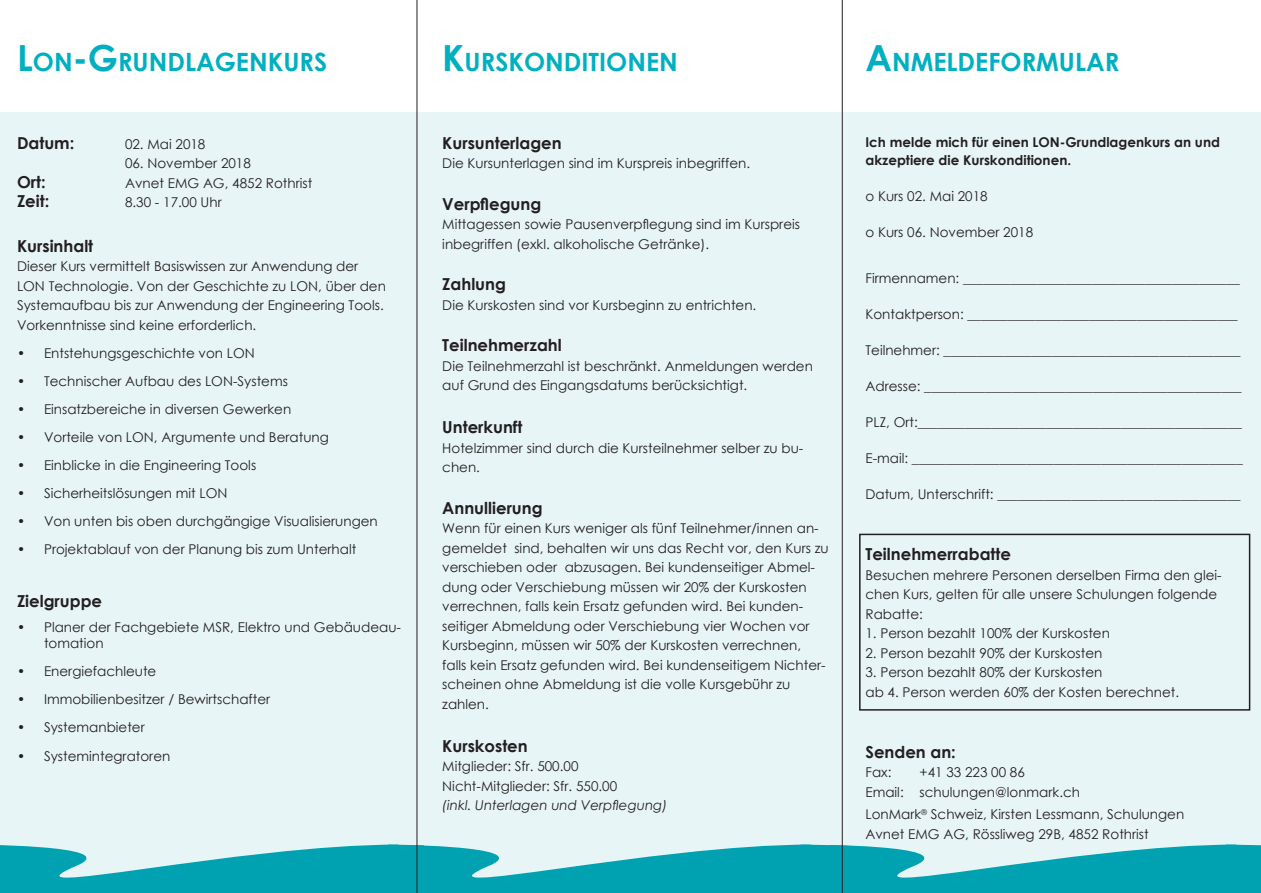
<style>
.page{position:relative;width:1261px;height:893px;background:#fff}
.page>*{position:absolute;margin:0;border:0;box-sizing:border-box;transform-origin:0 0}
.t1{font:700 25.2px "Century Gothic";color:#00afc0}
.Überschrift_2{font:700 16.5px "Century Gothic";color:#231f20}
.Textkörper{font:700 16.5px "Century Gothic";color:#231f20}
.Überschrift_2-2{font:13.5px/19.5px "Century Gothic";color:#231f20}
.Überschrift_1{font:13.5px/19.5px "Century Gothic";color:#231f20}
.Textkörper-2{font:13.5px "Century Gothic";color:#231f20}
.Textkörper-3{font:700 13.5px/18px "Century Gothic";color:#231f20}
.Überschrift_1-2{font:italic 13.5px "Century Gothic";color:#231f20}
.s1{font-size:36px}
</style>
<div class="page">
<div style="left:0;top:113px;width:1261px;height:780px;background:#e8f5f7"></div>
<svg style="left:0;top:845px;width:1261px;height:48px"></svg>
<hr style="left:417px;top:0;width:1px;height:893px;background:#231f20">
<hr style="left:842px;top:0;width:1px;height:893px;background:#231f20">
<div style="left:859px;top:534px;width:391px;height:177px;border:2px solid #231f20"></div>
<p class="t1" style="left:17px;top:43px;width:312px"><span class="s1">L</span>ON<span class="s1">-G</span>RUNDLAGENKURS</p>
<p class="t1" style="left:442px;top:43px;width:237px"><span class="s1">K</span>URSKONDITIONEN</p>
<p class="t1" style="left:865px;top:43px;width:255px"><span class="s1">A</span>NMELDEFORMULAR</p>
<p class="Textkörper" style="left:17px;top:130px;width:59px">Datum:</p>
<p class="Textkörper-2" style="left:125px;top:135px;width:82px">02. Mai 2018</p>
<p class="Textkörper-2" style="left:125px;top:154px;width:127px">06. November 2018</p>
<p class="Textkörper" style="left:17px;top:169px;width:30px">Ort:</p>
<p class="Textkörper-2" style="left:125px;top:174px;width:189px">Avnet EMG AG, 4852 Rothrist</p>
<p class="Textkörper" style="left:17px;top:189px;width:34px">Zeit:</p>
<p class="Textkörper-2" style="left:125px;top:193px;width:98px">8.30 - 17.00 Uhr</p>
<p class="Überschrift_2" style="left:17px;top:233px;width:78px">Kursinhalt</p>
<p class="Überschrift_2-2" style="left:17px;top:257px;width:370px">Dieser Kurs vermittelt Basiswissen zur Anwendung der LON Technologie. Von der Geschichte zu LON, über den Systemaufbau bis zur Anwendung der Engineering Tools.<br>Vorkenntnisse sind keine erforderlich.</p>
<p class="Überschrift_2-2" style="left:17px;top:343px;width:239px">• Entstehungsgeschichte von LON</p>
<p class="Überschrift_2-2" style="left:17px;top:371px;width:272px">• Technischer Aufbau des LON-Systems</p>
<p class="Überschrift_2-2" style="left:17px;top:399px;width:276px">• Einsatzbereiche in diversen Gewerken</p>
<p class="Überschrift_2-2" style="left:17px;top:427px;width:313px">• Vorteile von LON, Argumente und Beratung</p>
<p class="Überschrift_2-2" style="left:17px;top:455px;width:241px">• Einblicke in die Engineering Tools</p>
<p class="Überschrift_2-2" style="left:17px;top:483px;width:212px">• Sicherheitslösungen mit LON</p>
<p class="Überschrift_2-2" style="left:17px;top:511px;width:362px">• Von unten bis oben durchgängige Visualisierungen</p>
<p class="Überschrift_2-2" style="left:17px;top:539px;width:341px">• Projektablauf von der Planung bis zum Unterhalt</p>
<p class="Überschrift_2" style="left:17px;top:588px;width:87px">Zielgruppe</p>
<p class="Überschrift_2-2" style="left:44px;top:619px;width:358px;line-height:16.5px;text-indent:-27px">• Planer der Fachgebiete MSR, Elektro und Gebäudeau&shy;tomation</p>
<p class="Überschrift_2-2" style="left:17px;top:662px;width:141px">• Energiefachleute</p>
<p class="Überschrift_2-2" style="left:17px;top:690px;width:255px">• Immobilienbesitzer / Bewirtschafter</p>
<p class="Überschrift_2-2" style="left:17px;top:718px;width:129px">• Systemanbieter</p>
<p class="Überschrift_2-2" style="left:17px;top:746px;width:155px">• Systemintegratoren</p>
<p class="Überschrift_2" style="left:442px;top:130px;width:121px">Kursunterlagen</p>
<p class="Textkörper-2" style="left:442px;top:154px;width:309px">Die Kursunterlagen sind im Kurspreis inbegriffen.</p>
<p class="Überschrift_2" style="left:442px;top:191px;width:100px">Verpflegung</p>
<p class="Überschrift_2-2" style="left:442px;top:215px;width:359px">Mittagessen sowie Pausenverpflegung sind im Kurspreis inbegriffen (exkl. alkoholische Getränke).</p>
<p class="Überschrift_2" style="left:442px;top:272px;width:65px">Zahlung</p>
<p class="Überschrift_2-2" style="left:442px;top:295px;width:316px">Die Kurskosten sind vor Kursbeginn zu entrichten.</p>
<p class="Überschrift_2" style="left:442px;top:333px;width:121px">Teilnehmerzahl</p>
<p class="Überschrift_2-2" style="left:442px;top:356px;width:372px">Die Teilnehmerzahl ist beschränkt. Anmeldungen werden auf Grund des Eingangsdatums berücksichtigt.</p>
<p class="Überschrift_2" style="left:442px;top:415px;width:82px">Unterkunft</p>
<p class="Überschrift_2-2" style="left:442px;top:438px;width:363px">Hotelzimmer sind durch die Kursteilnehmer selber zu bu&shy;chen.</p>
<p class="Überschrift_2" style="left:442px;top:495px;width:102px">Annullierung</p>
<p class="Überschrift_2-2" style="left:442px;top:519px;width:388px">Wenn für einen Kurs weniger als fünf Teilnehmer/innen an&shy;gemeldet sind, behalten wir uns das Recht vor, den Kurs zu verschieben oder abzusagen. Bei kundenseitiger Abmel&shy;dung oder Verschiebung müssen wir 20% der Kurskosten verrechnen, falls kein Ersatz gefunden wird. Bei kunden&shy;seitiger Abmeldung oder Verschiebung vier Wochen vor Kursbeginn, müssen wir 50% der Kurskosten verrechnen,<br>falls kein Ersatz gefunden wird. Bei kundenseitigem Nichter&shy;scheinen ohne Abmeldung ist die volle Kursgebühr zu zahlen.</p>
<p class="Überschrift_2" style="left:442px;top:733px;width:87px">Kurskosten</p>
<p class="Überschrift_1" style="left:442px;top:757px;width:138px">Mitglieder: Sfr. 500.00</p>
<p class="Überschrift_1" style="left:442px;top:776px;width:176px">Nicht-Mitglieder: Sfr. 550.00</p>
<p class="Überschrift_1-2" style="left:442px;top:796px;width:226px">(inkl. Unterlagen und Verpflegung)</p>
<p class="Textkörper-3" style="left:865px;top:132px;width:356px">Ich melde mich für einen LON-Grundlagenkurs an und akzeptiere die Kurskonditionen.</p>
<p class="Textkörper-2" style="left:865px;top:186px;width:124px">o Kurs 02. Mai 2018</p>
<p class="Textkörper-2" style="left:865px;top:222px;width:169px">o Kurs 06. November 2018</p>
<p class="Überschrift_1" style="left:865px;top:268px;width:376px">Firmennamen: _________________________________________</p>
<p class="Überschrift_1" style="left:865px;top:304px;width:374px">Kontaktperson: ________________________________________</p>
<p class="Überschrift_1" style="left:865px;top:340px;width:377px">Teilnehmer: ____________________________________________</p>
<p class="Überschrift_1" style="left:865px;top:376px;width:378px">Adresse: _______________________________________________</p>
<p class="Überschrift_1" style="left:865px;top:412px;width:378px">PLZ, Ort:________________________________________________</p>
<p class="Überschrift_1" style="left:865px;top:448px;width:379px">E-mail: _________________________________________________</p>
<p class="Überschrift_1" style="left:865px;top:484px;width:376px">Datum, Unterschrift: ____________________________________</p>
<p class="Überschrift_2" style="left:865px;top:542px;width:147px">Teilnehmerrabatte</p>
<p class="Überschrift_1" style="left:865px;top:565px;width:358px">Besuchen mehrere Personen derselben Firma den glei&shy;chen Kurs, gelten für alle unsere Schulungen folgende<br>Rabatte:</p>
<p class="Überschrift_1" style="left:865px;top:623px;width:246px">1. Person bezahlt 100% der Kurskosten</p>
<p class="Überschrift_1" style="left:865px;top:643px;width:238px">2. Person bezahlt 90% der Kurskosten</p>
<p class="Überschrift_1" style="left:865px;top:662px;width:238px">3. Person bezahlt 80% der Kurskosten</p>
<p class="Überschrift_1" style="left:865px;top:682px;width:315px">ab 4. Person werden 60% der Kosten berechnet.</p>
<p class="Überschrift_2" style="left:865px;top:739px;width:92px">Senden an:</p>
<p class="Überschrift_1" style="left:865px;top:762px;width:27px">Fax:</p>
<p class="Überschrift_1" style="left:919px;top:762px;width:107px">+41 33 223 00 86</p>
<p class="Überschrift_1" style="left:865px;top:782px;width:216px">Email: schulungen@lonmark.ch</p>
<p class="Überschrift_1" style="left:865px;top:804px;width:320px">LonMark<sup>®</sup> Schweiz, Kirsten Lessmann, Schulungen</p>
<p class="Überschrift_1" style="left:865px;top:824px;width:285px">Avnet EMG AG, Rössliweg 29B, 4852 Rothrist</p>
</div>
